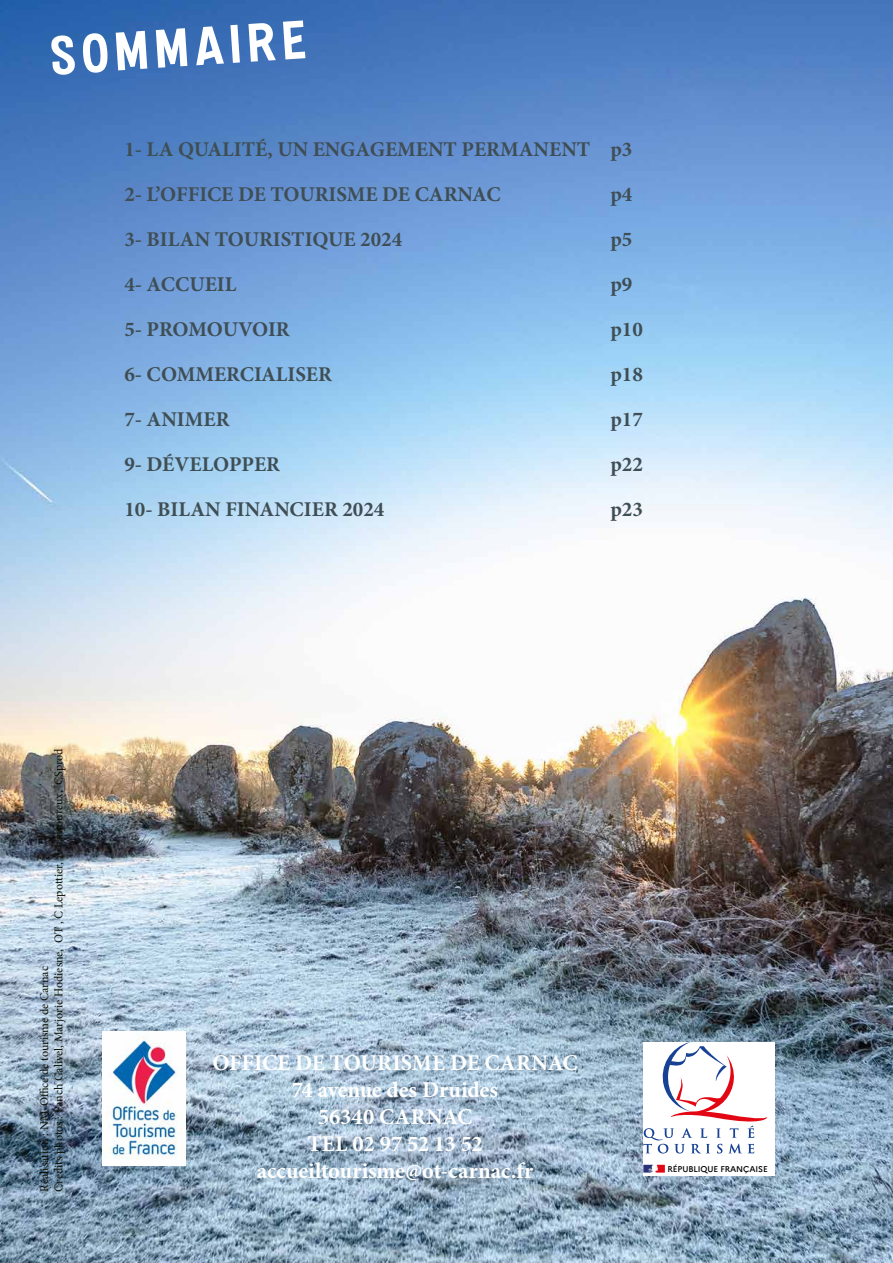
<style>
.page{position:relative;width:893px;height:1263px;background:#fff}
.page>*{position:absolute;margin:0;border:0;box-sizing:border-box;transform-origin:0 0}
.t1{font:700 54px "Playen Sans";color:#fff}
.t2{font:700 22.5px/27px "Minion Pro";letter-spacing:-.005em;color:#fff;text-align:center}
.t3{font:700 21px/45px "Minion Pro";color:#3f4e54}
.t4{font:12px/14.4px "Minion Pro";color:#0e0f03}
.t5{font:500 8.4px "Marianne";letter-spacing:-.01em;color:#000}
</style>
<div class="page">
<img style="left:0;top:0;width:893px;height:1263px">
<img style="left:102px;top:1032px;width:83px;height:133px">
<div style="left:643px;top:1042px;width:132px;height:133px;background:#fff"></div>
<svg style="left:643px;top:1042px;width:124px;height:111px"></svg>
<svg style="left:643px;top:1165px;width:22px;height:7px"></svg>
<h1 class="t1" style="left:48px;top:28px;width:258px;rotate:-4deg">SOMMAIRE</h1>
<p class="t3" style="left:124px;top:127px;width:509px">1- LA QUALITÉ, UN ENGAGEMENT PERMANENT p3<br>2- L’OFFICE DE TOURISME DE CARNAC</p>
<p class="t3" style="left:610px;top:172px;width:23px">p4</p>
<p class="t3" style="left:124px;top:217px;width:279px">3- BILAN TOURISTIQUE 2024</p>
<p class="t3" style="left:610px;top:217px;width:23px">p5</p>
<p class="t3" style="left:124px;top:262px;width:114px">4- ACCUEIL</p>
<p class="t3" style="left:610px;top:262px;width:23px">p9</p>
<p class="t3" style="left:124px;top:307px;width:167px">5- PROMOUVOIR</p>
<p class="t3" style="left:610px;top:307px;width:34px">p10</p>
<p class="t3" style="left:124px;top:352px;width:209px">6- COMMERCIALISER</p>
<p class="t3" style="left:610px;top:352px;width:34px">p18</p>
<p class="t3" style="left:124px;top:397px;width:107px">7- ANIMER</p>
<p class="t3" style="left:610px;top:397px;width:34px">p17</p>
<p class="t3" style="left:124px;top:442px;width:157px">9- DÉVELOPPER</p>
<p class="t3" style="left:610px;top:442px;width:34px">p22</p>
<p class="t3" style="left:124px;top:487px;width:261px">10- BILAN FINANCIER 2024</p>
<p class="t3" style="left:610px;top:487px;width:34px">p23</p>
<p class="t4" style="left:37px;top:1191px;width:445px;rotate:-90deg">Réalisation : NM-Office de tourisme de Carnac<br>Credits photos : Fanch Galivel, Marjorie Hodiesne, OT , C Lepottier, A Lamoureux, CSprod</p>
<p class="t2" style="left:212px;top:1049px;width:367px">OFFICE DE TOURISME DE CARNAC<br>74 avenue des Druides<br>56340 CARNAC<br>TEL 02 97 52 13 52 accueiltourisme@ot-carnac.fr</p>
<p class="t5" style="left:667px;top:1162px;width:102px">RÉPUBLIQUE FRANÇAISE</p>
</div>
